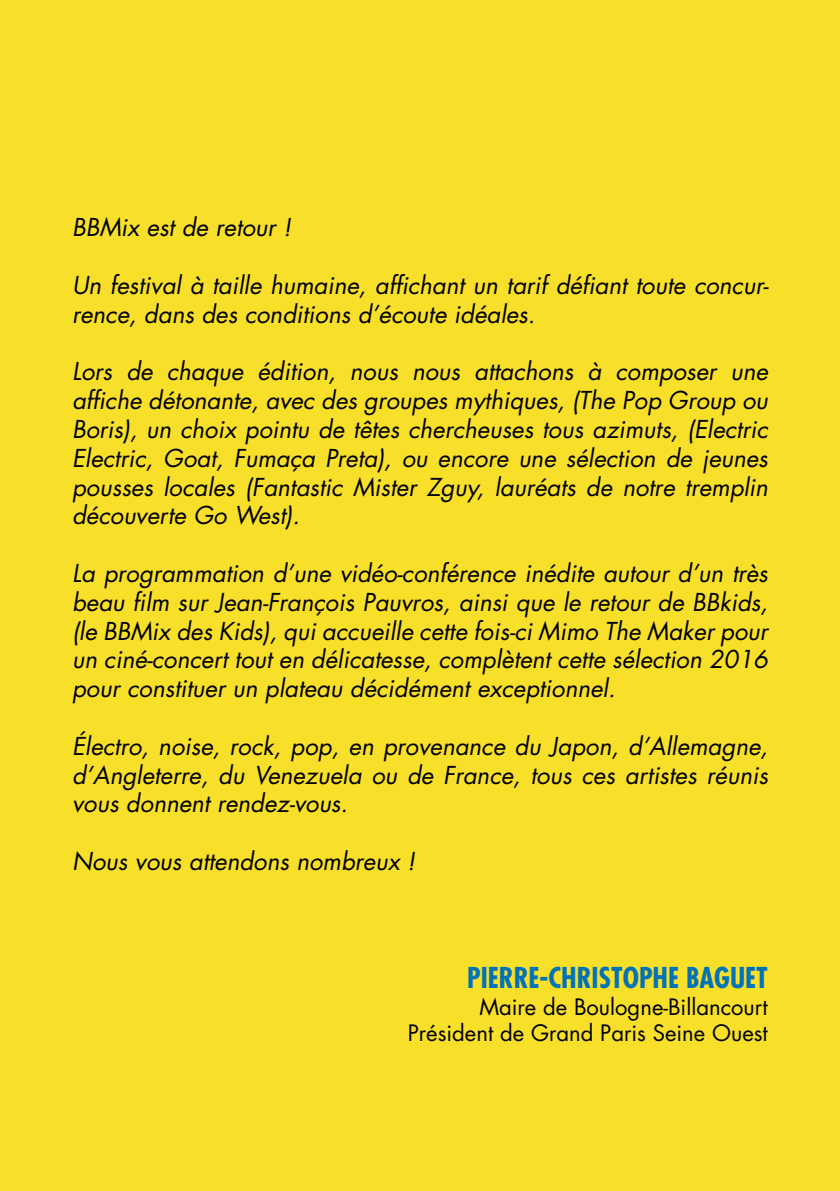
<style>
.page{position:relative;width:840px;height:1191px;background:#fff}
.page>*{position:absolute;margin:0;border:0;box-sizing:border-box;transform-origin:0 0}
.t1{font:700 condensed 28px "Futura Std";color:#0072b7}
.t2{font:italic 24px/28.8px "Futura Std";color:#000;text-align:justify}
.t3{font:22px/26.4px "Futura Std";color:#000;text-align:right}
</style>
<div class="page">
<div style="left:0;top:0;width:839px;height:1191px;background:#f7df2a"></div>
<p class="t2" style="left:72px;top:213px;width:220px">BBMix est de retour !</p>
<p class="t2" style="left:72px;top:271px;width:698px">Un festival à taille humaine, affichant un tarif défiant toute concur&shy;rence, dans des conditions d’écoute idéales.</p>
<p class="t2" style="left:72px;top:357px;width:697px">Lors de chaque édition, nous nous attachons à composer une affiche détonante, avec des groupes mythiques, (The Pop Group ou Boris), un choix pointu de têtes chercheuses tous azimuts, (Electric Electric, Goat, Fumaça Preta), ou encore une sélection de jeunes pousses locales (Fantastic Mister Zguy, lauréats de notre tremplin découverte Go West).</p>
<p class="t2" style="left:72px;top:559px;width:697px">La programmation d’une vidéo-conférence inédite autour d’un très beau film sur Jean-François Pauvros, ainsi que le retour de BBkids, (le BBMix des Kids), qui accueille cette fois-ci Mimo The Maker pour un ciné-concert tout en délicatesse, complètent cette sélection 2016 pour constituer un plateau décidément exceptionnel.</p>
<p class="t2" style="left:72px;top:732px;width:697px">Électro, noise, rock, pop, en provenance du Japon, d’Allemagne, d’Angleterre, du Venezuela ou de France, tous ces artistes réunis vous donnent rendez-vous.</p>
<p class="t2" style="left:72px;top:847px;width:344px">Nous vous attendons nombreux !</p>
<p class="t1" style="left:467px;top:960px;width:302px">PIERRE-CHRISTOPHE BAGUET</p>
<p class="t3" style="left:407px;top:993px;width:361px">Maire de Boulogne-Billancourt<br>Président de Grand Paris Seine Ouest</p>
</div>
